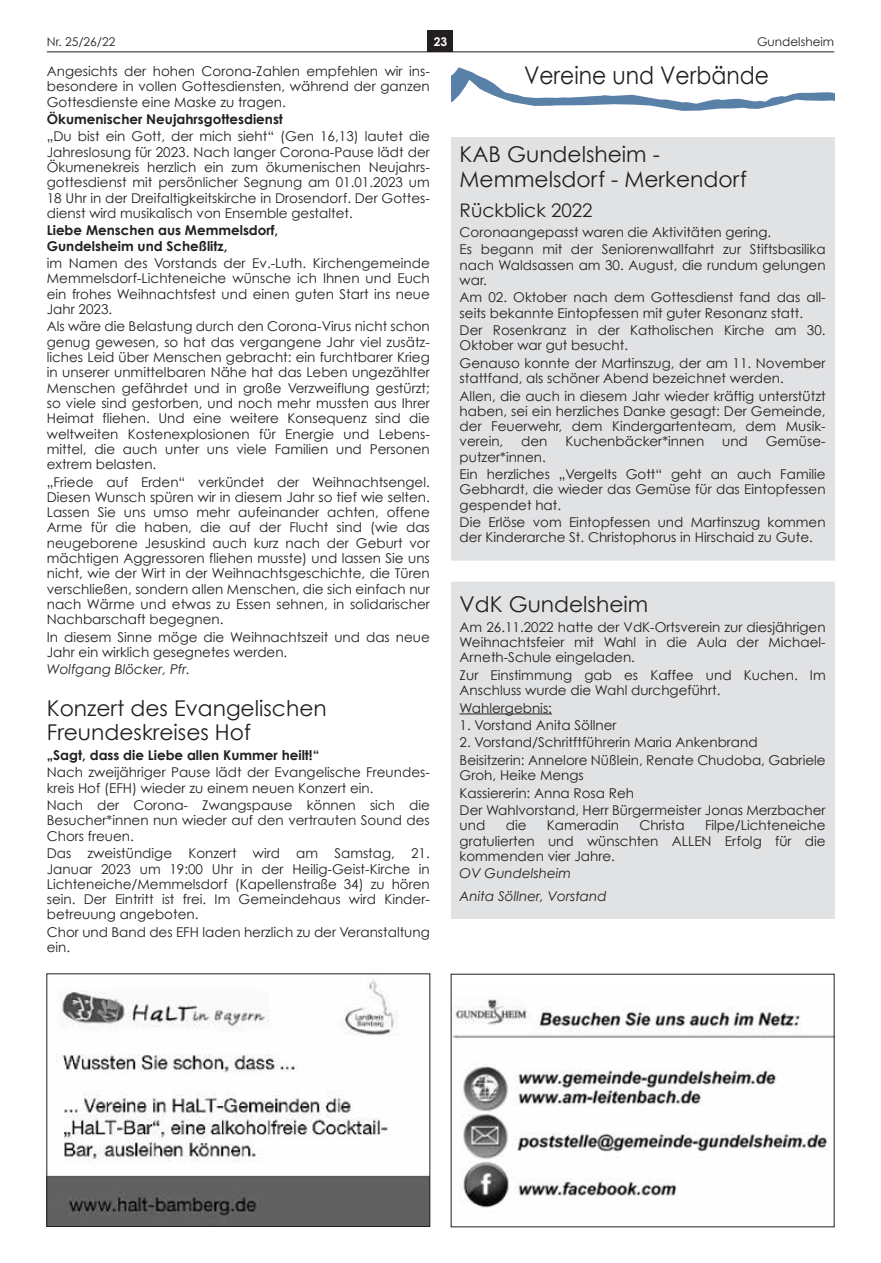
<style>
.page{position:relative;width:881px;height:1263px;background:#fff}
.page>*{position:absolute;margin:0;border:0;box-sizing:border-box;transform-origin:0 0}
.t1{font:24.3px "Century Gothic";color:#231f20;scale:.9 1}
.t2{font:21.75px/24.8px "Century Gothic";color:#231f20}
.t3{font:18.75px "Century Gothic";color:#231f20}
.t4{font:13.5px/15.3px "Century Gothic";color:#231f20}
.t5{font:700 13.5px/15.3px "Century Gothic";color:#231f20}
.t6{font:italic 13.5px/22.8px "Century Gothic";color:#231f20}
.t7{font:12px "Century Gothic";color:#231f20}
.t8{font:700 12px "Century Gothic";color:#fff}
</style>
<div class="page">
<div style="left:427px;top:30px;width:26px;height:22px;background:#231f20"></div>
<hr style="left:47px;top:52px;width:786px;height:1px;background:#231f20">
<div style="left:451px;top:137px;width:382px;height:781px;background:#e1e2e4"></div>
<hr style="left:459px;top:713px;width:92px;height:1px;background:#231f20">
<svg style="left:451px;top:67px;width:382px;height:43px"></svg>
<div style="left:440px;top:561px;width:404px;height:21px;background:#fff"></div>
<img style="left:452px;top:997px;width:380px;height:211px">
<img style="left:48px;top:978px;width:380px;height:247px">
<div style="left:46px;top:973px;width:384px;height:254px;border:1px solid #231f20"></div>
<p class="t7" style="left:47px;top:34px;width:70px">Nr. 25/26/22</p>
<p class="t8" style="left:433px;top:34px;width:15px">23</p>
<p class="t7" style="left:756px;top:34px;width:78px">Gundelsheim</p>
<p class="t4" style="left:47px;top:63px;width:384px;text-align:justify">Angesichts der hohen Corona-Zahlen empfehlen wir ins&shy;besondere in vollen Gottesdiensten, während der ganzen Gottesdienste eine Maske zu tragen.</p>
<p class="t5" style="left:47px;top:111px;width:237px">Ökumenischer Neujahrsgottesdienst</p>
<p class="t4" style="left:47px;top:129px;width:384px;text-align:justify">„Du bist ein Gott, der mich sieht“ (Gen 16,13) lautet die Jahreslosung für 2023. Nach langer Corona-Pause lädt der Ökumenekreis herzlich ein zum ökumenischen Neujahrs&shy;gottesdienst mit persönlicher Segnung am 01.01.2023 um 18 Uhr in der Dreifaltigkeitskirche in Drosendorf. Der Gottes&shy;dienst wird musikalisch von Ensemble gestaltet.</p>
<p class="t5" style="left:47px;top:223px;width:233px">Liebe Menschen aus Memmelsdorf,<br>Gundelsheim und Scheßlitz,</p>
<p class="t4" style="left:47px;top:255px;width:384px;text-align:justify">im Namen des Vorstands der Ev.-Luth. Kirchengemeinde Memmelsdorf-Lichteneiche wünsche ich Ihnen und Euch ein frohes Weihnachtsfest und einen guten Start ins neue Jahr 2023.</p>
<p class="t4" style="left:47px;top:319px;width:384px;text-align:justify">Als wäre die Belastung durch den Corona-Virus nicht schon genug gewesen, so hat das vergangene Jahr viel zusätz&shy;liches Leid über Menschen gebracht: ein furchtbarer Krieg in unserer unmittelbaren Nähe hat das Leben ungezählter Menschen gefährdet und in große Verzweiflung gestürzt; so viele sind gestorben, und noch mehr mussten aus Ihrer Heimat fliehen. Und eine weitere Konsequenz sind die weltweiten Kostenexplosionen für Energie und Lebens&shy;mittel, die auch unter uns viele Familien und Personen extrem belasten.</p>
<p class="t4" style="left:47px;top:474px;width:384px;text-align:justify">„Friede auf Erden“ verkündet der Weihnachtsengel.<br>Diesen Wunsch spüren wir in diesem Jahr so tief wie selten.<br>Lassen Sie uns umso mehr aufeinander achten, offene Arme für die haben, die auf der Flucht sind (wie das neugeborene Jesuskind auch kurz nach der Geburt vor mächtigen Aggressoren fliehen musste) und lassen Sie uns nicht, wie der Wirt in der Weihnachtsgeschichte, die Türen verschließen, sondern allen Menschen, die sich einfach nur nach Wärme und etwas zu Essen sehnen, in solidarischer Nachbarschaft begegnen.</p>
<p class="t4" style="left:47px;top:629px;width:384px">In diesem Sinne möge die Weihnachtszeit und das neue<br>Jahr ein wirklich gesegnetes werden.</p>
<p class="t6" style="left:47px;top:658px;width:145px">Wolfgang Blöcker, Pfr.</p>
<h2 class="t2" style="left:47px;top:695px;width:281px">Konzert des Evangelischen<br>Freundeskreises Hof</h2>
<p class="t5" style="left:47px;top:747px;width:274px">„Sagt, dass die Liebe allen Kummer heilt!“</p>
<p class="t4" style="left:47px;top:765px;width:384px">Nach zweijähriger Pause lädt der Evangelische Freundes&shy;kreis Hof (EFH) wieder zu einem neuen Konzert ein.</p>
<p class="t4" style="left:47px;top:797px;width:384px;text-align:justify">Nach der Corona- Zwangspause können sich die Besucher*innen nun wieder auf den vertrauten Sound des Chors freuen.</p>
<p class="t4" style="left:47px;top:845px;width:384px;text-align:justify">Das zweistündige Konzert wird am Samstag, 21.<br>Januar 2023 um 19:00 Uhr in der Heilig-Geist-Kirche in Lichteneiche/Memmelsdorf (Kapellenstraße 34) zu hören sein. Der Eintritt ist frei. Im Gemeindehaus wird Kinder&shy;betreuung angeboten.</p>
<p class="t4" style="left:47px;top:924px;width:384px">Chor und Band des EFH laden herzlich zu der Veranstaltung ein.</p>
<h1 class="t1" style="left:524px;top:61px;width:273px">Vereine und Verbände</h1>
<h2 class="t2" style="left:459px;top:142px;width:289px">KAB Gundelsheim -<br>Memmelsdorf - Merkendorf</h2>
<h3 class="t3" style="left:459px;top:199px;width:134px">Rückblick 2022</h3>
<p class="t4" style="left:459px;top:223px;width:367px;line-height:17.4px">Coronaangepasst waren die Aktivitäten gering.<br>Es begann mit der Seniorenwallfahrt zur Stiftsbasilika</p>
<p class="t4" style="left:459px;top:257px;width:367px">nach Waldsassen am 30. August, die rundum gelungen war.</p>
<p class="t4" style="left:459px;top:290px;width:367px">Am 02. Oktober nach dem Gottesdienst fand das all&shy;seits bekannte Eintopfessen mit guter Resonanz statt.</p>
<p class="t4" style="left:459px;top:322px;width:367px">Der Rosenkranz in der Katholischen Kirche am 30.<br>Oktober war gut besucht.</p>
<p class="t4" style="left:459px;top:355px;width:367px">Genauso konnte der Martinszug, der am 11. November stattfand, als schöner Abend bezeichnet werden.</p>
<p class="t4" style="left:459px;top:388px;width:367px;text-align:justify">Allen, die auch in diesem Jahr wieder kräftig unterstützt haben, sei ein herzliches Danke gesagt: Der Gemeinde, der Feuerwehr, dem Kindergartenteam, dem Musik&shy;verein,</p>
<p class="t4" style="left:521px;top:434px;width:28px">den</p>
<p class="t4" style="left:565px;top:434px;width:140px">Kuchenbäcker*innen</p>
<p class="t4" style="left:721px;top:434px;width:27px">und</p>
<p class="t4" style="left:765px;top:434px;width:61px">Gemüse-</p>
<p class="t4" style="left:459px;top:448px;width:367px;line-height:17.4px">putzer*innen.<br>Ein herzliches „Vergelts Gott“ geht an auch Familie</p>
<p class="t4" style="left:459px;top:482px;width:367px">Gebhardt, die wieder das Gemüse für das Eintopfessen gespendet hat.</p>
<p class="t4" style="left:459px;top:514px;width:367px">Die Erlöse vom Eintopfessen und Martinszug kommen der Kinderarche St. Christophorus in Hirschaid zu Gute.</p>
<h2 class="t2" style="left:459px;top:592px;width:190px">VdK Gundelsheim</h2>
<p class="t4" style="left:459px;top:619px;width:367px;text-align:justify">Am 26.11.2022 hatte der VdK-Ortsverein zur diesjährigen Weihnachtsfeier mit Wahl in die Aula der Michael-Arneth-Schule eingeladen.</p>
<p class="t4" style="left:459px;top:667px;width:367px">Zur Einstimmung gab es Kaffee und Kuchen. Im<br>Anschluss wurde die Wahl durchgeführt.</p>
<p class="t4" style="left:459px;top:700px;width:94px">Wahlergebnis:</p>
<p class="t4" style="left:459px;top:717px;width:158px">1. Vorstand Anita Söllner</p>
<p class="t4" style="left:459px;top:734px;width:367px;line-height:17.4px">2. Vorstand/Schritftführerin Maria Ankenbrand<br>Beisitzerin: Annelore Nüßlein, Renate Chudoba, Gabriele</p>
<p class="t4" style="left:459px;top:766px;width:367px;line-height:17.4px">Groh, Heike Mengs<br>Kassiererin: Anna Rosa Reh<br>Der Wahlvorstand, Herr Bürgermeister Jonas Merzbacher</p>
<p class="t4" style="left:459px;top:818px;width:27px">und</p>
<p class="t4" style="left:505px;top:818px;width:22px">die</p>
<p class="t4" style="left:546px;top:818px;width:74px">Kameradin</p>
<p class="t4" style="left:639px;top:818px;width:47px">Christa</p>
<p class="t4" style="left:459px;top:818px;width:367px;text-align:justify;text-indent:245px">Filpe/Lichteneiche gratulierten und wünschten ALLEN Erfolg für die kommenden vier Jahre.</p>
<p class="t6" style="left:459px;top:862px;width:148px">OV Gundelsheim<br>Anita Söllner, Vorstand</p>
</div>
